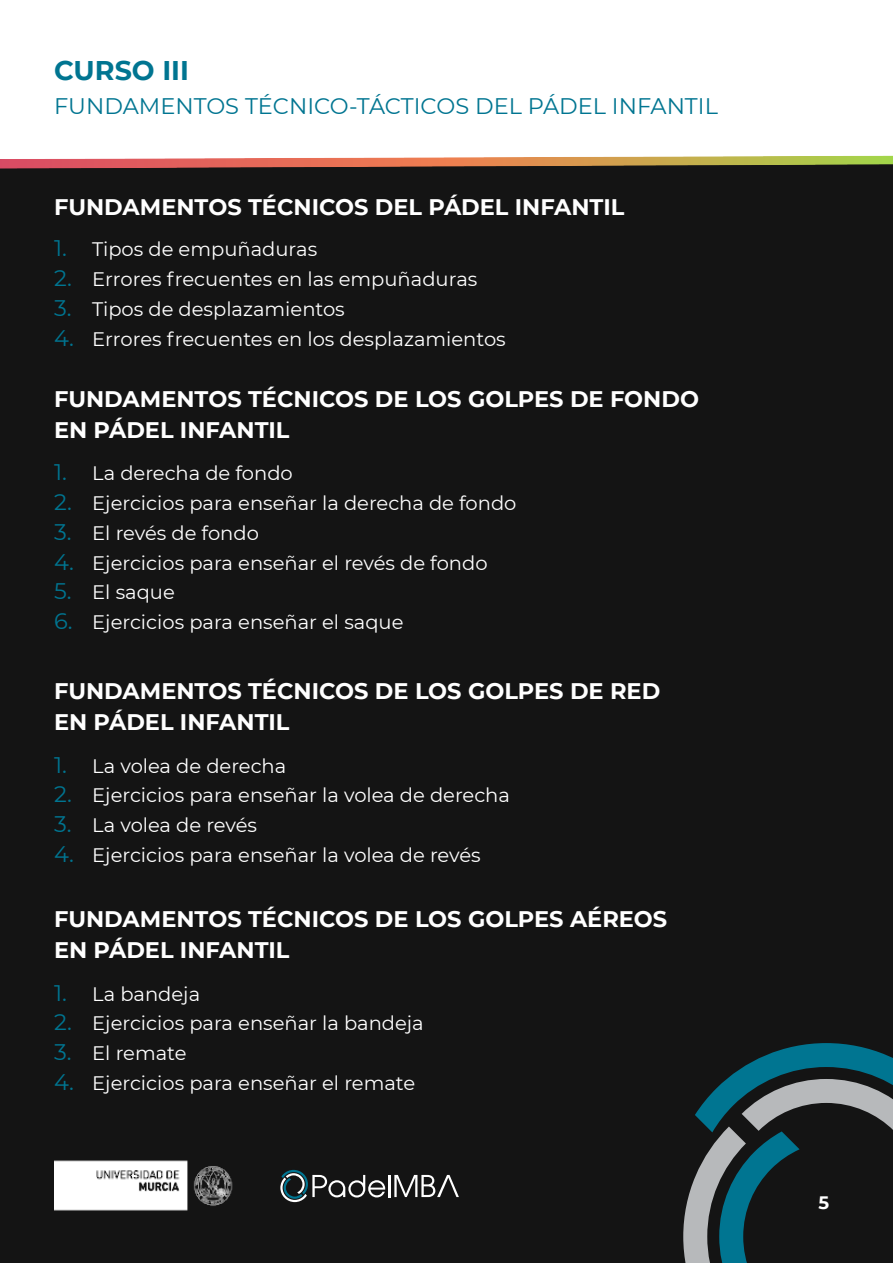
<style>
.page{position:relative;width:893px;height:1263px;background:#fff}
.page>*{position:absolute;margin:0;border:0;box-sizing:border-box;transform-origin:0 0}
.t1{font:700 27px "Montserrat";color:#007591}
.t2{font:700 22.5px/31.5px "Montserrat";color:#fff}
.t3{font:22.5px "Montserrat";color:#007591}
.t4{font:19.5px "Montserrat";color:#fff}
.t5{font:700 18px "Montserrat";color:#fff}
.s1{font-size:22.5px;color:#007591}
</style>
<div class="page">
<div style="left:0;top:159px;width:893px;height:1104px;background:#141414"></div>
<svg style="left:280px;top:1170px;width:105px;height:32px"></svg>
<hr style="left:388px;top:1175px;width:2px;height:22px;background:#fff">
<svg style="left:394px;top:1175px;width:65px;height:22px"></svg>
<img style="left:54px;top:1160px;width:179px;height:51px">
<svg style="left:683px;top:1043px;width:210px;height:220px"></svg>
<svg style="left:0;top:156px;width:893px;height:13px"></svg>
<h1 class="t1" style="left:54px;top:56px;width:136px">CURSO III</h1>
<p class="t3" style="left:54px;top:95px;width:665px">FUNDAMENTOS TÉCNICO-TÁCTICOS DEL PÁDEL INFANTIL</p>
<p class="t2" style="left:54px;top:191px;width:572px">FUNDAMENTOS TÉCNICOS DEL PÁDEL INFANTIL</p>
<p class="t4" style="left:54px;top:239px;width:265px"><span class="s1">1.</span> Tipos de empuñaduras</p>
<p class="t4" style="left:54px;top:269px;width:425px"><span class="s1">2.</span> Errores frecuentes en las empuñaduras</p>
<p class="t4" style="left:54px;top:299px;width:292px"><span class="s1">3.</span> Tipos de desplazamientos</p>
<p class="t4" style="left:54px;top:329px;width:453px"><span class="s1">4.</span> Errores frecuentes en los desplazamientos</p>
<p class="t2" style="left:54px;top:382px;width:647px">FUNDAMENTOS TÉCNICOS DE LOS GOLPES DE FONDO<br>EN PÁDEL INFANTIL</p>
<p class="t4" style="left:54px;top:463px;width:240px"><span class="s1">1.</span> La derecha de fondo</p>
<p class="t4" style="left:54px;top:493px;width:464px"><span class="s1">2.</span> Ejercicios para enseñar la derecha de fondo</p>
<p class="t4" style="left:54px;top:519px;width:206px"><span class="s1">3.</span> El revés de fondo</p>
<p class="t4" style="left:54px;top:549px;width:435px"><span class="s1">4.</span> Ejercicios para enseñar el revés de fondo</p>
<p class="t4" style="left:54px;top:582px;width:122px"><span class="s1">5.</span> El saque</p>
<p class="t4" style="left:54px;top:612px;width:351px"><span class="s1">6.</span> Ejercicios para enseñar el saque</p>
<p class="t2" style="left:54px;top:674px;width:608px">FUNDAMENTOS TÉCNICOS DE LOS GOLPES DE RED<br>EN PÁDEL INFANTIL</p>
<p class="t4" style="left:54px;top:755px;width:234px"><span class="s1">1.</span> La volea de derecha</p>
<p class="t4" style="left:54px;top:785px;width:457px"><span class="s1">2.</span> Ejercicios para enseñar la volea de derecha</p>
<p class="t4" style="left:54px;top:812px;width:205px"><span class="s1">3.</span> La volea de revés</p>
<p class="t4" style="left:54px;top:842px;width:428px"><span class="s1">4.</span> Ejercicios para enseñar la volea de revés</p>
<p class="t2" style="left:54px;top:902px;width:615px">FUNDAMENTOS TÉCNICOS DE LOS GOLPES AÉREOS<br>EN PÁDEL INFANTIL</p>
<p class="t4" style="left:54px;top:983px;width:148px"><span class="s1">1.</span> La bandeja</p>
<p class="t4" style="left:54px;top:1013px;width:371px"><span class="s1">2.</span> Ejercicios para enseñar la bandeja</p>
<p class="t4" style="left:54px;top:1043px;width:134px"><span class="s1">3.</span> El remate</p>
<p class="t4" style="left:54px;top:1073px;width:363px"><span class="s1">4.</span> Ejercicios para enseñar el remate</p>
<p class="t5" style="left:819px;top:1193px;width:12px">5</p>
</div>
